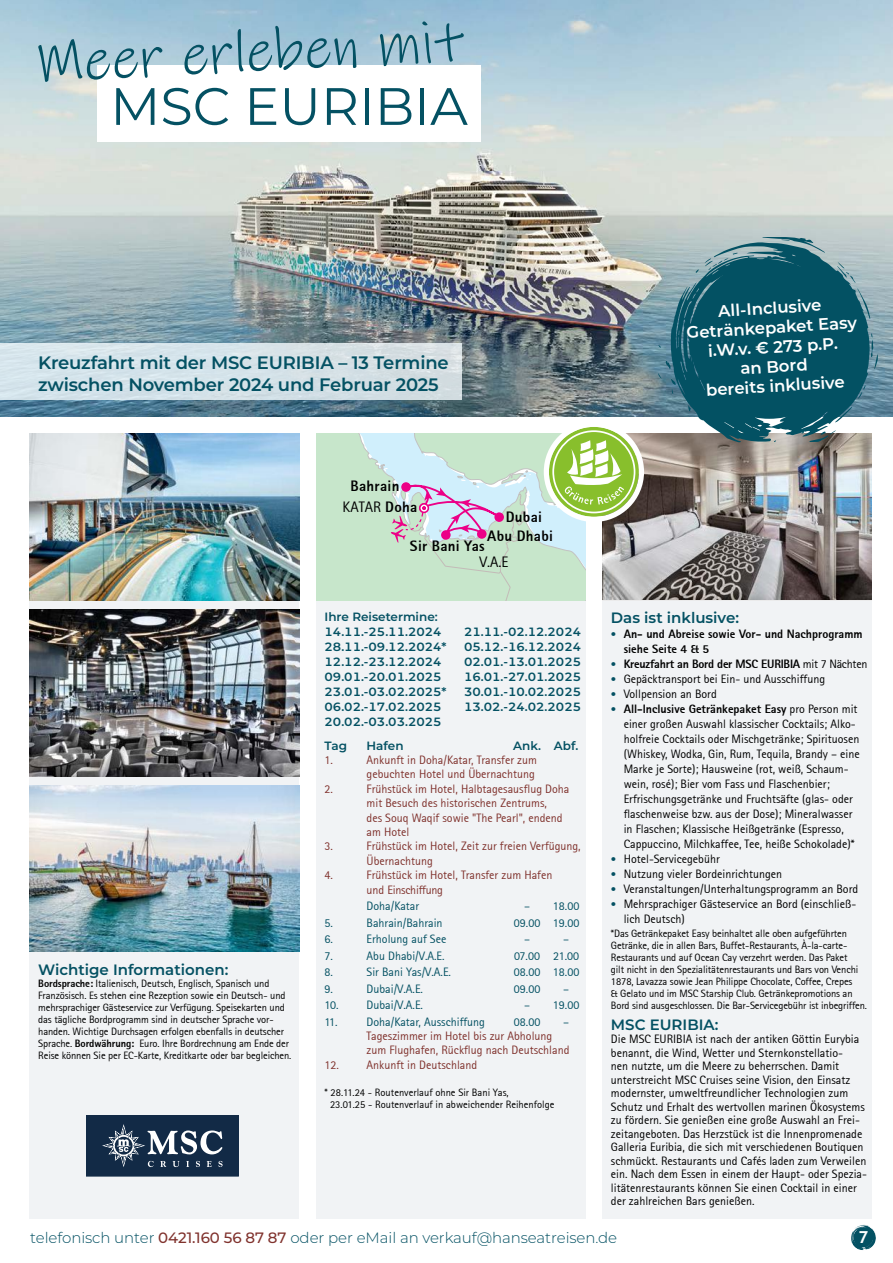
<style>
.page{position:relative;width:893px;height:1263px;background:#fff}
.page>*{position:absolute;margin:0;border:0;box-sizing:border-box;transform-origin:0 0}
.t1{font:60px "Ink Free";color:#045163}
.t2{font:52.5px "Montserrat";color:#045163}
.t3{font:600 18px/22.5px "Montserrat";letter-spacing:-.01em;color:#045163}
.t4{font:600 16.5px/19.5px "Montserrat";color:#fff;text-align:center}
.t5{font:700 16.5px "Trebuchet MS";color:#fff}
.t6{font:300 15px "Montserrat";letter-spacing:-.005em;color:#045163}
.t7{font:600 15px "Montserrat";color:#045163}
.t8{font:800 15px/19px "Rotis Sans Serif";letter-spacing:.02em;color:#000;text-align:center}
.t9{font:15px "Rotis Sans Serif";color:#000}
.t10{font:12px/13.5px "Rotis Sans Serif";color:#000}
.t11{font:12px/14.4px "Rotis Sans Serif";color:#80322d}
.t12{font:600 12px/15px "Montserrat";color:#045163}
.t13{font:12px "Rotis Sans Serif";color:#045163}
.t14{font:800 12px/15px "Rotis Sans Serif";color:#000}
.t15{font:800 12px "Rotis Sans Serif";letter-spacing:-.02em;color:#000}
.t16{font:10.5px/12px "Rotis Sans Serif";letter-spacing:-.01em;color:#000}
.s1{font-weight:800}
.s2{font-weight:400;font-size:10.8px;color:#045163}
.s3{font-weight:400}
.s4{font-size:10.8px;color:#045163}
.s5{font-weight:500;color:#80322d}
</style>
<div class="page">
<svg style="left:851px;top:1225px;width:25px;height:25px"></svg>
<div style="left:853px;top:1227px;width:20px;height:20px;background:#035163;border-radius:50%"></div>
<div style="left:30px;top:434px;width:269px;height:784px;background:#f1f3f5"></div>
<img style="left:0;top:0;width:893px;height:417px">
<div style="left:602px;top:434px;width:270px;height:784px;background:#f1f3f5"></div>
<div style="left:316px;top:434px;width:269px;height:784px;background:#f1f3f5"></div>
<div style="left:0;top:343px;width:462px;height:57px;background:#d4e2e8"></div>
<img style="left:617px;top:433px;width:255px;height:167px">
<img style="left:30px;top:434px;width:269px;height:167px">
<img style="left:30px;top:609px;width:269px;height:167px">
<img style="left:30px;top:785px;width:269px;height:167px">
<div style="left:86px;top:1115px;width:152px;height:61px;background:#122a46"></div>
<svg style="left:102px;top:1124px;width:121px;height:43px"></svg>
<svg style="left:658px;top:237px;width:220px;height:205px;background:#608b96"></svg>
<div style="left:690px;top:260px;width:159px;height:159px;background:#035163;border-radius:50%"></div>
<svg style="left:549px;top:427px;width:90px;height:90px"></svg>
<div style="left:544px;top:422px;width:100px;height:100px;border:5px solid #fff;border-radius:50%"></div>
<svg style="left:316px;top:434px;width:308px;height:167px;background:#c7dfc9"></svg>
<div style="left:98px;top:66px;width:383px;height:76px;background:#fff"></div>
<h1 class="t1" style="left:33px;top:24px;width:431px;rotate:-3deg">Meer erleben mit</h1>
<h2 class="t2" style="left:110px;top:70px;width:359px">MSC EURIBIA</h2>
<h3 class="t3" style="left:38px;top:350px;width:412px">Kreuzfahrt mit der MSC EURIBIA – 13 Termine zwischen November 2024 und Februar 2025</h3>
<h3 class="t4" style="left:685px;top:302px;width:172px;rotate:-3deg">All-Inclusive<br>Getränkepaket Easy i.W.v. € 273 p.P.<br>an Bord<br>bereits inklusive</h3>
<p class="t7" style="left:38px;top:959px;width:192px">Wichtige Informationen:</p>
<p class="t16" style="left:38px;top:977px;width:255px"><span class="s1">Bordsprache:</span> Italienisch, Deutsch, Englisch, Spanisch und Französisch. Es stehen eine Rezeption sowie ein Deutsch- und mehrsprachiger Gästeservice zur Verfügung. Speisekarten und das tägliche Bordprogramm sind in deutscher Sprache vor&shy;handen. Wichtige Durchsagen erfolgen ebenfalls in deutscher Sprache. <span class="s1">Bordwährung:</span> Euro. Ihre Bordrechnung am Ende der Reise können Sie per EC-Karte, Kreditkarte oder bar begleichen.</p>
<p class="t8" style="left:350px;top:476px;width:51px">Bahrain</p>
<p class="t9" style="left:343px;top:498px;width:76px">KATAR <span class="s1">Doha</span></p>
<p class="t8" style="left:487px;top:507px;width:67px">Dubai<br>Abu Dhabi</p>
<p class="t9" style="left:479px;top:553px;width:31px">V.A.E</p>
<p class="t8" style="left:410px;top:536px;width:76px">Sir Bani Yas</p>
<p class="t12" style="left:325px;top:609px;width:119px">Ihre Reisetermine:<br>14.11.-25.11.2024</p>
<p class="t12" style="left:464px;top:624px;width:119px">21.11.-02.12.2024</p>
<p class="t12" style="left:325px;top:639px;width:124px">28.11.-09.12.2024*</p>
<p class="t12" style="left:464px;top:639px;width:119px">05.12.-16.12.2024</p>
<p class="t12" style="left:325px;top:654px;width:119px">12.12.-23.12.2024</p>
<p class="t12" style="left:464px;top:654px;width:119px">02.01.-13.01.2025</p>
<p class="t12" style="left:325px;top:669px;width:119px">09.01.-20.01.2025</p>
<p class="t12" style="left:464px;top:669px;width:119px">16.01.-27.01.2025</p>
<p class="t12" style="left:325px;top:684px;width:124px">23.01.-03.02.2025*</p>
<p class="t12" style="left:464px;top:684px;width:119px">30.01.-10.02.2025</p>
<p class="t12" style="left:325px;top:699px;width:119px">06.02.-17.02.2025</p>
<p class="t12" style="left:464px;top:699px;width:119px">13.02.-24.02.2025</p>
<p class="t12" style="left:325px;top:709px;width:119px;line-height:23.5px">20.02.-03.03.2025<br>Tag</p>
<p class="t12" style="left:367px;top:737px;width:39px">Hafen</p>
<p class="t12" style="left:513px;top:737px;width:67px">Ank. Abf.</p>
<p class="t11" style="left:325px;top:752px;width:10px">1.</p>
<p class="t11" style="left:367px;top:752px;width:172px">Ankunft in Doha/Katar, Transfer zum gebuchten Hotel und Übernachtung</p>
<p class="t11" style="left:325px;top:781px;width:10px">2.</p>
<p class="t11" style="left:367px;top:781px;width:204px">Frühstück im Hotel, Halbtagesausflug Doha mit Besuch des historischen Zentrums,<br>des Souq Waqif sowie "The Pearl", endend am Hotel</p>
<p class="t11" style="left:325px;top:839px;width:10px">3.</p>
<p class="t11" style="left:367px;top:839px;width:216px">Frühstück im Hotel, Zeit zur freien Verfügung,<br>Übernachtung</p>
<p class="t11" style="left:325px;top:868px;width:10px">4.</p>
<p class="t11" style="left:367px;top:868px;width:187px">Frühstück im Hotel, Transfer zum Hafen und Einschiffung</p>
<p class="t13" style="left:367px;top:899px;width:54px">Doha/Katar</p>
<p class="t13" style="left:524px;top:899px;width:57px">– 18.00</p>
<p class="t13" style="left:325px;top:915px;width:10px">5.</p>
<p class="t13" style="left:367px;top:915px;width:78px">Bahrain/Bahrain</p>
<p class="t13" style="left:514px;top:915px;width:67px">09.00 19.00</p>
<p class="t13" style="left:325px;top:932px;width:10px">6.</p>
<p class="t13" style="left:367px;top:932px;width:81px">Erholung auf See</p>
<p class="t13" style="left:524px;top:932px;width:7px">–</p>
<p class="t13" style="left:563px;top:932px;width:7px">–</p>
<p class="t13" style="left:325px;top:948px;width:10px">7.</p>
<p class="t13" style="left:367px;top:948px;width:80px">Abu Dhabi/V.A.E.</p>
<p class="t13" style="left:514px;top:948px;width:66px">07.00 21.00</p>
<p class="t13" style="left:325px;top:965px;width:10px">8.</p>
<p class="t13" style="left:367px;top:965px;width:86px">Sir Bani Yas/V.A.E.</p>
<p class="t13" style="left:514px;top:965px;width:67px">08.00 18.00</p>
<p class="t13" style="left:325px;top:981px;width:10px">9.</p>
<p class="t13" style="left:367px;top:981px;width:58px">Dubai/V.A.E.</p>
<p class="t13" style="left:514px;top:981px;width:28px">09.00</p>
<p class="t13" style="left:563px;top:981px;width:7px">–</p>
<p class="t13" style="left:325px;top:998px;width:100px">10. Dubai/V.A.E.</p>
<p class="t13" style="left:524px;top:998px;width:57px">– 19.00</p>
<p class="t13" style="left:325px;top:1014px;width:15px">11.</p>
<p class="t13" style="left:367px;top:1014px;width:120px">Doha/Katar, Ausschiffung</p>
<p class="t13" style="left:514px;top:1014px;width:28px">08.00</p>
<p class="t13" style="left:563px;top:1014px;width:7px">–</p>
<p class="t11" style="left:367px;top:1028px;width:204px">Tageszimmer im Hotel bis zur Abholung zum Flughafen, Rückflug nach Deutschland</p>
<p class="t11" style="left:325px;top:1057px;width:154px">12. Ankunft in Deutschland</p>
<p class="t16" style="left:330px;top:1086px;width:226px;line-height:12.6px;text-indent:-5px">* 28.11.24 - Routenverlauf ohne Sir Bani Yas,<br>23.01.25 - Routenverlauf in abweichender Reihenfolge</p>
<p class="t7" style="left:611px;top:607px;width:130px">Das ist inklusive:</p>
<p class="t14" style="left:624px;top:626px;width:240px;text-indent:-13px"><span class="s2">•</span> An- und Abreise sowie Vor- und Nachprogramm siehe Seite 4 &amp; 5</p>
<p class="t15" style="left:611px;top:656px;width:258px"><span class="s2">•</span> Kreuzfahrt an Bord der MSC EURIBIA <span class="s3">mit 7 Nächten</span></p>
<p class="t10" style="left:611px;top:672px;width:216px"><span class="s4">•</span> Gepäcktransport bei Ein- und Ausschiffung</p>
<p class="t10" style="left:611px;top:687px;width:107px"><span class="s4">•</span> Vollpension an Bord</p>
<p class="t10" style="left:624px;top:702px;width:238px;line-height:15px;text-indent:-13px"><span class="s4">•</span> <span class="s1">All-Inclusive Getränkepaket Easy</span> pro Person mit einer großen Auswahl klassischer Cocktails; Alko&shy;holfreie Cocktails oder Mischgetränke; Spirituosen (Whiskey, Wodka, Gin, Rum, Tequila, Brandy – eine Marke je Sorte); Hausweine (rot, weiß, Schaum&shy;wein, rosé); Bier vom Fass und Flaschenbier; Erfrischungsgetränke und Fruchtsäfte (glas- oder flaschenweise bzw. aus der Dose); Mineralwasser in Flaschen; Klassische Heißgetränke (Espresso, Cappuccino, Milchkaffee, Tee, heiße Schokolade)*</p>
<p class="t10" style="left:611px;top:852px;width:110px"><span class="s4">•</span> Hotel-Servicegebühr</p>
<p class="t10" style="left:611px;top:867px;width:173px"><span class="s4">•</span> Nutzung vieler Bordeinrichtungen</p>
<p class="t10" style="left:611px;top:882px;width:249px"><span class="s4">•</span> Veranstaltungen/Unterhaltungsprogramm an Bord</p>
<p class="t10" style="left:624px;top:897px;width:234px;line-height:15px;text-indent:-13px"><span class="s4">•</span> Mehrsprachiger Gästeservice an Bord (einschließ&shy;lich Deutsch)</p>
<p class="t16" style="left:611px;top:927px;width:258px">*Das Getränkepaket Easy beinhaltet alle oben aufgeführten Getränke, die in allen Bars, Buffet-Restaurants, À-la-carte-Restaurants und auf Ocean Cay verzehrt werden. Das Paket<br>gilt nicht in den Spezialitätenrestaurants und Bars von Venchi 1878, Lavazza sowie Jean Philippe Chocolate, Coffee, Crepes<br>&amp; Gelato und im MSC Starship Club. Getränkepromotions an Bord sind ausgeschlossen. Die Bar-Servicegebühr ist inbegriffen.</p>
<p class="t7" style="left:611px;top:1013px;width:109px">MSC EURIBIA:</p>
<p class="t10" style="left:611px;top:1032px;width:258px">Die MSC EURIBIA ist nach der antiken Göttin Eurybia benannt, die Wind, Wetter und Sternkonstellatio-<br>nen nutzte, um die Meere zu beherrschen. Damit unterstreicht MSC Cruises seine Vision, den Einsatz modernster, umweltfreundlicher Technologien zum Schutz und Erhalt des wertvollen marinen Ökosystems zu fördern. Sie genießen eine große Auswahl an Frei&shy;zeitangeboten. Das Herzstück ist die Innenpromenade Galleria Euribia, die sich mit verschiedenen Boutiquen schmückt. Restaurants und Cafés laden zum Verweilen ein. Nach dem Essen in einem der Haupt- oder Spezia&shy;litätenrestaurants können Sie einen Cocktail in einer der zahlreichen Bars genießen.</p>
<p class="t6" style="left:30px;top:1227px;width:588px">telefonisch unter <span class="s5">0421.160 56 87 87</span> oder per eMail an verkauf@hanseatreisen.de</p>
<h3 class="t5" style="left:858px;top:1227px;width:11px">7</h3>
</div>
